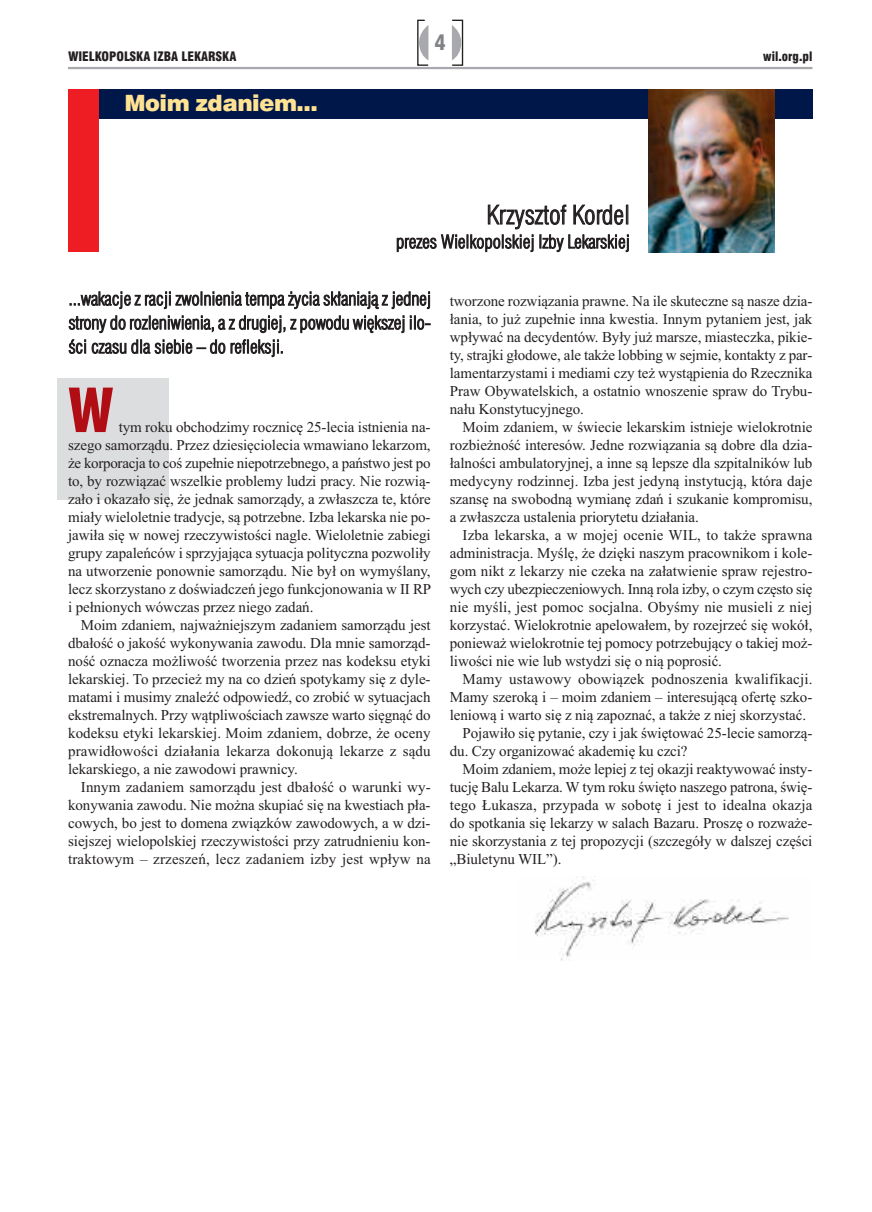
<style>
.page{position:relative;width:872px;height:1212px;background:#fff}
.page>*{position:absolute;margin:0;border:0;box-sizing:border-box;transform-origin:0 0}
.t1{font:900 condensed 66px "Myriad Pro";color:#b00d15}
.t2{font:25.5px "Swis 721 Lt Cn EU";color:#231f20}
.t3{font:22.5px "Swis 721 Blk EU";letter-spacing:-.02em;color:#ffe292}
.t4{font:21px "Swis 721 Blk Cn EU";color:#808285}
.t5{font:18px/24px "Swis 721 Lt Cn EU";color:#231f20;text-align:justify}
.t6{font:15px/18px "Times New Roman";letter-spacing:-.005em;color:#231f20;text-align:justify}
.t7{font:12.75px "Swis 721 Blk Cn EU";color:#231f20}
</style>
<div class="page">
<div style="left:57px;top:378px;width:112px;height:122px;background:#dcdddf"></div>
<div style="left:451px;top:20px;width:12px;height:46px;border:1px solid #231f20"></div>
<svg style="left:452px;top:25px;width:9px;height:35px"></svg>
<svg style="left:417px;top:19px;width:12px;height:47px"></svg>
<hr style="left:68px;top:67px;width:744px;height:2px;background:#a8a9ad">
<div style="left:68px;top:89px;width:744px;height:30px;background:#00174a"></div>
<img style="left:648px;top:89px;width:127px;height:163px">
<div style="left:68px;top:89px;width:31px;height:163px;background:#ee1d23"></div>
<img style="left:534px;top:876px;width:255px;height:85px">
<h3 class="t4" style="left:434px;top:30px;width:13px">4</h3>
<p class="t7" style="left:68px;top:48px;width:170px">WIELKOPOLSKA IZBA LEKARSKA</p>
<p class="t7" style="left:763px;top:48px;width:51px">wil.org.pl</p>
<h3 class="t3" style="left:124px;top:89px;width:195px">Moim zdaniem...</h3>
<h2 class="t2" style="left:486px;top:199px;width:145px">Krzysztof Kordel</h2>
<p class="t5" style="left:396px;top:230px;width:235px">prezes Wielkopolskiej Izby Lekarskiej</p>
<p class="t5" style="left:69px;top:287px;width:364px">...wakacje z racji zwolnienia tempa życia skłaniają z jednej strony do rozleniwienia, a z drugiej, z powodu większej ilo&shy;ści czasu dla siebie – do refleksji.</p>
<h1 class="t1" style="left:68px;top:387px;width:47px">W</h1>
<p class="t6" style="left:68px;top:418px;width:365px;text-indent:51px">tym roku obchodzimy rocznicę 25-lecia istnienia na&shy;szego samorządu. Przez dziesięciolecia wmawiano lekarzom, że korporacja to coś zupełnie niepotrzebnego, a państwo jest po to, by rozwiązać wszelkie problemy ludzi pracy. Nie rozwią&shy;zało i okazało się, że jednak samorządy, a zwłaszcza te, które miały wieloletnie tradycje, są potrzebne. Izba lekarska nie po&shy;jawiła się w nowej rzeczywistości nagle. Wieloletnie zabiegi grupy zapaleńców i sprzyjająca sytuacja polityczna pozwoliły na utworzenie ponownie samorządu. Nie był on wymyślany, lecz skorzystano z doświadczeń jego funkcjonowania w II RP i pełnionych wówczas przez niego zadań.</p>
<p class="t6" style="left:68px;top:616px;width:364px;text-indent:13px">Moim zdaniem, najważniejszym zadaniem samorządu jest dbałość o jakość wykonywania zawodu. Dla mnie samorząd&shy;ność oznacza możliwość tworzenia przez nas kodeksu etyki lekarskiej. To przecież my na co dzień spotykamy się z dyle&shy;matami i musimy znaleźć odpowiedź, co zrobić w sytuacjach ekstremalnych. Przy wątpliwościach zawsze warto sięgnąć do kodeksu etyki lekarskiej. Moim zdaniem, dobrze, że oceny prawidłowości działania lekarza dokonują lekarze z sądu lekarskiego, a nie zawodowi prawnicy.</p>
<p class="t6" style="left:68px;top:778px;width:364px;text-indent:13px">Innym zadaniem samorządu jest dbałość o warunki wy&shy;konywania zawodu. Nie można skupiać się na kwestiach pła&shy;cowych, bo jest to domena związków zawodowych, a w dzi&shy;siejszej wielopolskiej rzeczywistości przy zatrudnieniu kon&shy;traktowym – zrzeszeń, lecz zadaniem izby jest wpływ na</p>
<p class="t6" style="left:450px;top:292px;width:364px">tworzone rozwiązania prawne. Na ile skuteczne są nasze dzia&shy;łania, to już zupełnie inna kwestia. Innym pytaniem jest, jak wpływać na decydentów. Były już marsze, miasteczka, pikie&shy;ty, strajki głodowe, ale także lobbing w sejmie, kontakty z par&shy;lamentarzystami i mediami czy też wystąpienia do Rzecznika Praw Obywatelskich, a ostatnio wnoszenie spraw do Trybu&shy;nału Konstytucyjnego.</p>
<p class="t6" style="left:450px;top:418px;width:364px;text-indent:13px">Moim zdaniem, w świecie lekarskim istnieje wielokrotnie rozbieżność interesów. Jedne rozwiązania są dobre dla dzia&shy;łalności ambulatoryjnej, a inne są lepsze dla szpitalników lub medycyny rodzinnej. Izba jest jedyną instytucją, która daje szansę na swobodną wymianę zdań i szukanie kompromisu, a zwłaszcza ustalenia priorytetu działania.</p>
<p class="t6" style="left:450px;top:526px;width:364px;text-indent:13px">Izba lekarska, a w mojej ocenie WIL, to także sprawna administracja. Myślę, że dzięki naszym pracownikom i kole&shy;gom nikt z lekarzy nie czeka na załatwienie spraw rejestro&shy;wych czy ubezpieczeniowych. Inną rola izby, o czym często się nie myśli, jest pomoc socjalna. Obyśmy nie musieli z niej korzystać. Wielokrotnie apelowałem, by rozejrzeć się wokół, ponieważ wielokrotnie tej pomocy potrzebujący o takiej moż&shy;liwości nie wie lub wstydzi się o nią poprosić.</p>
<p class="t6" style="left:462px;top:670px;width:351px">Mamy ustawowy obowiązek podnoszenia kwalifikacji.</p>
<p class="t6" style="left:450px;top:688px;width:364px">Mamy szeroką i – moim zdaniem – interesującą ofertę szko-</p>
<p class="t6" style="left:450px;top:706px;width:358px">leniową i warto się z nią zapoznać, a także z niej skorzystać.</p>
<p class="t6" style="left:462px;top:724px;width:351px">Pojawiło się pytanie, czy i jak świętować 25-lecie samorzą-</p>
<p class="t6" style="left:450px;top:742px;width:239px">du. Czy organizować akademię ku czci?</p>
<p class="t6" style="left:462px;top:760px;width:351px">Moim zdaniem, może lepiej z tej okazji reaktywować insty-</p>
<p class="t6" style="left:450px;top:778px;width:364px">tucję Balu Lekarza. W tym roku święto naszego patrona, świę-</p>
<p class="t6" style="left:450px;top:796px;width:364px">tego Łukasza, przypada w sobotę i jest to idealna okazja</p>
<p class="t6" style="left:450px;top:814px;width:364px">do spotkania się lekarzy w salach Bazaru. Proszę o rozważe-</p>
<p class="t6" style="left:450px;top:832px;width:364px">nie skorzystania z tej propozycji (szczegóły w dalszej części</p>
<p class="t6" style="left:450px;top:850px;width:113px">„Biuletynu WIL”).</p>
</div>
